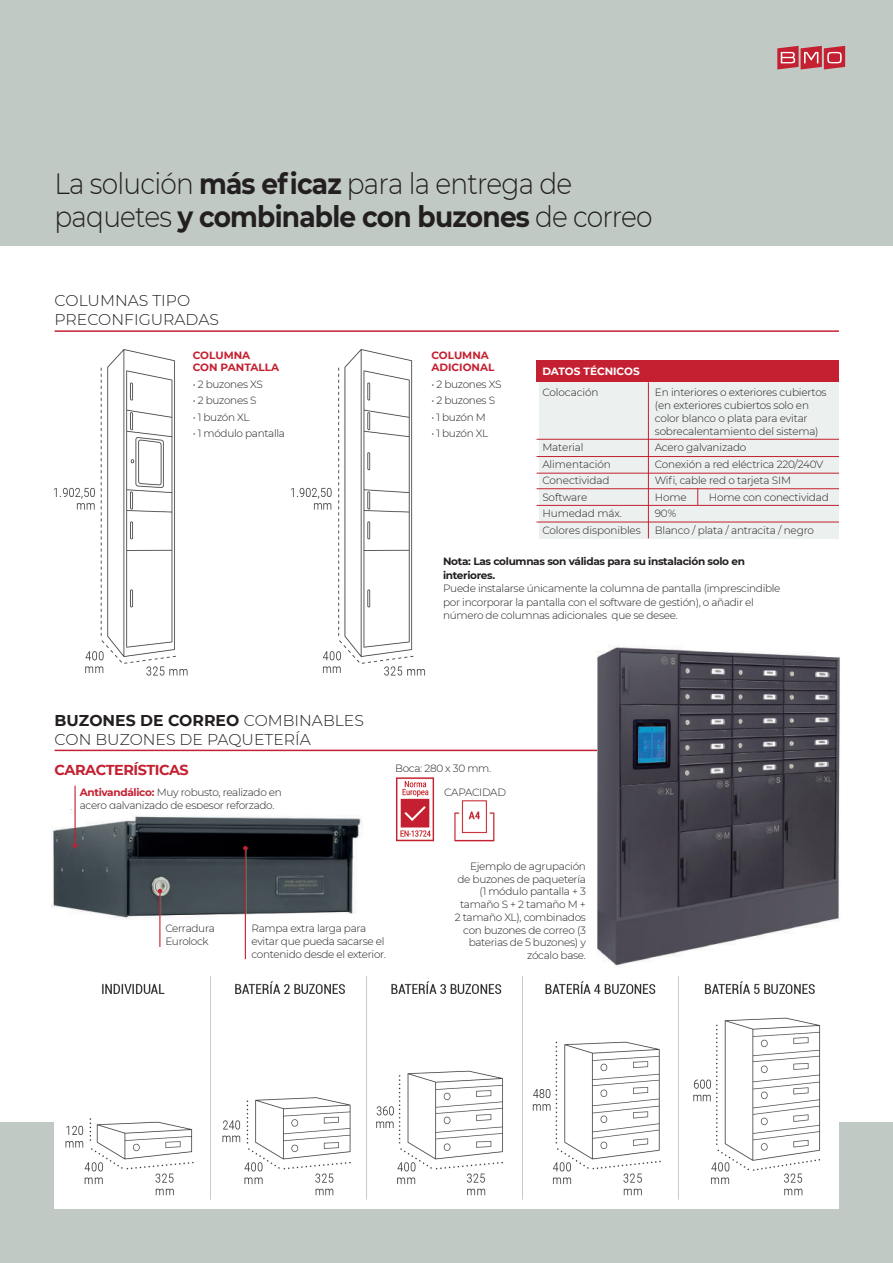
<style>
.page{position:relative;width:893px;height:1263px;background:#fff}
.page>*{position:absolute;margin:0;border:0;box-sizing:border-box;transform-origin:0 0}
.t1{font:300 29.25px/32.5px "Montserrat";letter-spacing:-.03em;color:#231f20;scale:.91 1}
.t2{font:300 15.6px/19.2px "Montserrat";color:#231f20}
.t3{font:700 14.4px "Montserrat";letter-spacing:-.03em;color:#c42031}
.t4{font:300 10.5px/12.8px "Montserrat";letter-spacing:-.03em;color:#231f20}
.t5{font:300 10.5px/16.5px "Montserrat";letter-spacing:-.01em;color:#231f20}
.t6{font:700 10.5px/13.5px "Montserrat";letter-spacing:-.03em;color:#231f20}
.t7{font:700 10.5px/12px "Montserrat";color:#c42031}
.t8{font:700 10.5px "Montserrat";color:#fff}
.s1{font-weight:700}
.s2{font-weight:700;color:#c42031}
</style>
<div class="page">
<img style="left:586px;top:645px;width:254px;height:323px">
<div style="left:0;top:1123px;width:893px;height:140px;background:#c1c9c4"></div>
<div style="left:0;top:0;width:893px;height:245px;background:#c1c9c4"></div>
<svg style="left:777px;top:46px;width:68px;height:23px;background:#cb5460"></svg>
<hr style="left:55px;top:330px;width:784px;height:2px;background:#c42031">
<hr style="left:55px;top:750px;width:542px;height:1px;background:#c42031">
<img style="left:53px;top:349px;width:372px;height:327px">
<div style="left:539px;top:361px;width:300px;height:177px;background:#ecf0ee"></div>
<hr style="left:648px;top:382px;width:1px;height:156px;background:#c42031">
<svg style="left:697px;top:489px;width:1px;height:16px"></svg>
<hr style="left:536px;top:439px;width:303px;height:1px;background:#c42031">
<hr style="left:536px;top:473px;width:303px;height:1px;background:#c42031">
<hr style="left:536px;top:488px;width:303px;height:1px;background:#c42031">
<hr style="left:536px;top:505px;width:303px;height:1px;background:#c42031">
<hr style="left:536px;top:522px;width:303px;height:1px;background:#c42031">
<hr style="left:536px;top:456px;width:303px;height:1px;background:#c42031">
<div style="left:536px;top:360px;width:303px;height:22px;background:#c42031"></div>
<img style="left:60px;top:975px;width:774px;height:234px">
<img style="left:51px;top:809px;width:312px;height:113px">
<hr style="left:245px;top:848px;width:1px;height:111px;background:#c42031">
<svg style="left:243px;top:846px;width:5px;height:4px"></svg>
<hr style="left:159px;top:891px;width:1px;height:56px;background:#c42031">
<svg style="left:158px;top:889px;width:4px;height:4px"></svg>
<hr style="left:75px;top:786px;width:1px;height:59px;background:#c42031">
<svg style="left:73px;top:843px;width:4px;height:5px"></svg>
<img style="left:396px;top:777px;width:99px;height:65px">
<h1 class="t1" style="left:55px;top:167px;width:659px">La solución <span class="s1">más eficaz</span> para la entrega de paquetes <span class="s1">y combinable con buzones</span> de correo</h1>
<h2 class="t2" style="left:55px;top:291px;width:166px">COLUMNAS TIPO<br>PRECONFIGURADAS</h2>
<p class="t7" style="left:193px;top:348px;width:88px">COLUMNA<br>CON PANTALLA</p>
<p class="t7" style="left:431px;top:348px;width:65px">COLUMNA<br>ADICIONAL</p>
<p class="t4" style="left:193px;top:377px;width:72px">• 2 buzones XS</p>
<p class="t4" style="left:193px;top:394px;width:65px">• 2 buzones S</p>
<p class="t4" style="left:193px;top:410px;width:58px">• 1 buzón XL</p>
<p class="t4" style="left:193px;top:427px;width:94px">• 1 módulo pantalla</p>
<p class="t4" style="left:431px;top:377px;width:72px">• 2 buzones XS</p>
<p class="t4" style="left:431px;top:394px;width:65px">• 2 buzones S</p>
<p class="t4" style="left:431px;top:410px;width:56px">• 1 buzón M</p>
<p class="t4" style="left:431px;top:427px;width:58px">• 1 buzón XL</p>
<p class="t8" style="left:542px;top:364px;width:99px">DATOS TÉCNICOS</p>
<p class="t5" style="left:542px;top:384px;width:58px">Colocación</p>
<p class="t5" style="left:542px;top:439px;width:100px">Material<br>Alimentación<br>Conectividad<br>Software<br>Humedad máx.<br>Colores disponibles</p>
<p class="t4" style="left:655px;top:386px;width:173px">En interiores o exteriores cubiertos (en exteriores cubiertos solo en color blanco o plata para evitar sobrecalentamiento del sistema)</p>
<p class="t4" style="left:655px;top:439px;width:170px;line-height:16.5px">Acero galvanizado<br>Conexión a red eléctrica 220/240V<br>Wifi, cable red o tarjeta SIM<br>Home</p>
<p class="t4" style="left:709px;top:490px;width:122px">Home con conectividad</p>
<p class="t4" style="left:655px;top:505px;width:161px;line-height:16.5px">90%<br>Blanco / plata / antracita / negro</p>
<p class="t6" style="left:443px;top:554px;width:303px">Nota: Las columnas son válidas para su instalación solo en interiores.</p>
<p class="t4" style="left:443px;top:581px;width:339px;line-height:13.5px">Puede instalarse únicamente la columna de pantalla (imprescindible por incorporar la pantalla con el software de gestión), o añadir el número de columnas adicionales que se desee.</p>
<h2 class="t2" style="left:55px;top:710px;width:311px"><span class="s1">BUZONES DE CORREO</span> COMBINABLES<br>CON BUZONES DE PAQUETERÍA</h2>
<h3 class="t3" style="left:55px;top:760px;width:136px">CARACTERÍSTICAS</h3>
<p class="t4" style="left:80px;top:785px;width:204px"><span class="s2">Antivandálico:</span> Muy robusto, realizado en acero galvanizado de espesor reforzado.</p>
<p class="t4" style="left:395px;top:761px;width:98px">Boca: 280 x 30 mm.</p>
<p class="t4" style="left:444px;top:785px;width:63px">CAPACIDAD</p>
<p class="t4" style="left:165px;top:922px;width:51px">Cerradura<br>Eurolock</p>
<p class="t4" style="left:252px;top:922px;width:136px">Rampa extra larga para evitar que pueda sacarse el contenido desde el exterior.</p>
<p class="t4" style="left:455px;top:859px;width:133px;text-align:right">Ejemplo de agrupación de buzones de paquetería (1 módulo pantalla + 3 tamaño S + 2 tamaño M +<br>2 tamaño XL), combinados con buzones de correo (3 baterias de 5 buzones) y zócalo base.</p>
</div>
